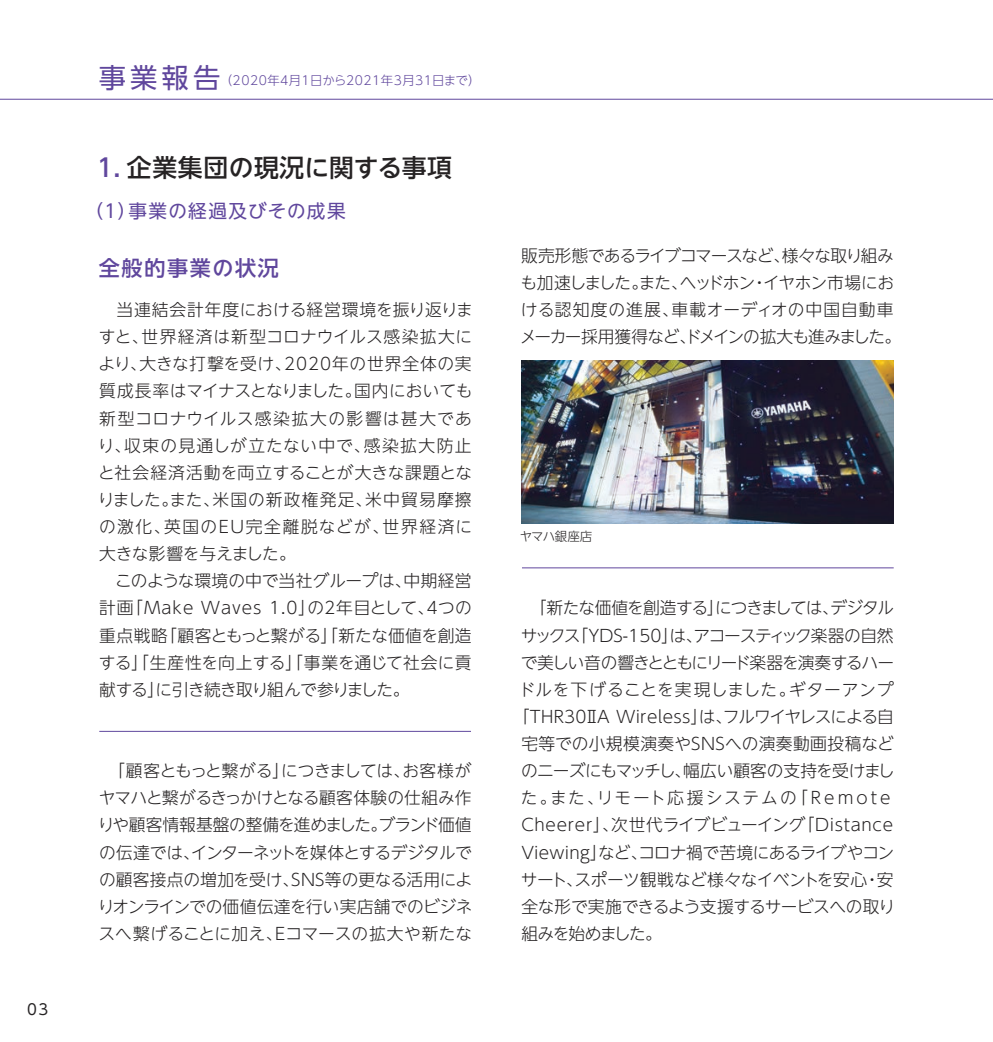
<style>
.page{position:relative;width:993px;height:1042px;background:#fff}
.page>*{position:absolute;margin:0;border:0;box-sizing:border-box;transform-origin:0 0}
.t1{font:500 24.85px "UD Shin Go NT Pro";letter-spacing:.02em;color:#262324}
.t2{font:500 21px "UD Shin Go NT Pro";letter-spacing:.08em;color:#60479d}
.t3{font:18.55px "UD Shin Go NT Pro";letter-spacing:.065em;color:#60479d}
.t4{font:300 16.8px/27.1px "UD Shin Go NT Pro";letter-spacing:.02em;color:#262324}
.t5{font:300 16.8px/27.1px "UD Shin Go NT Pro";letter-spacing:-.01em;color:#262324;text-align:center}
.t6{font:300 16.8px/27.1px "UD Shin Go NT Pro";letter-spacing:-.035em;color:#262324}
.t7{font:300 16.8px "UD Shin Go NT Pro";letter-spacing:-.03em;color:#262324}
.t8{font:300 16.8px "UD Shin Go NT Pro";letter-spacing:-.04em;color:#262324}
.t9{font:300 16.8px "UD Shin Go NT Pro";letter-spacing:.04em;color:#262324}
.t10{font:300 16.8px "UD Shin Go NT Pro";letter-spacing:-.075em;color:#262324}
.t11{font:300 16.8px "UD Shin Go NT Pro";letter-spacing:-.065em;color:#262324}
.t12{font:300 16.8px "UD Shin Go NT Pro";letter-spacing:-.07em;color:#262324}
.t13{font:300 16.8px "UD Shin Go NT Pro";letter-spacing:-.055em;color:#262324}
.t14{font:300 16.8px "UD Shin Go NT Pro";letter-spacing:.025em;color:#262324}
.t15{font:300 16.8px "UD Shin Go NT Pro";letter-spacing:.12em;color:#262324}
.t16{font:300 16.8px "UD Shin Go NT Pro";letter-spacing:.035em;color:#262324}
.t17{font:300 16.8px "UD Shin Go NT Pro";letter-spacing:-.09em;color:#262324}
.t18{font:14.88px "UD Shin Go NT Pro";color:#262324}
.t19{font:300 12.42px "UD Shin Go NT Pro";letter-spacing:.04em;color:#60479d}
.t20{font:300 12.42px "UD Shin Go NT Pro";letter-spacing:-.015em;color:#262324}
.s1{font-weight:400;font-size:27.3px}
.s2{color:#60479d}
</style>
<div class="page">
<img style="left:521px;top:360px;width:372px;height:164px">
<hr style="left:0;top:99px;width:992px;height:1px;background:#60479d">
<hr style="left:99px;top:731px;width:372px;height:1px;background:#60479d">
<hr style="left:522px;top:567px;width:371px;height:1px;background:#60479d">
<p class="t18" style="left:27px;top:997px;width:23px">03</p>
<p class="t19" style="left:99px;top:70px;width:383px"><span class="s1">事業報告</span>（2020年4月1日から2021年3月31日まで）</p>
<p class="t1" style="left:93px;top:148px;width:361px"><span class="s2">１．</span>企業集団の現況に関する事項</p>
<p class="t3" style="left:84px;top:196px;width:262px">（１）事業の経過及びその成果</p>
<p class="t2" style="left:99px;top:251px;width:181px">全般的事業の状況</p>
<p class="t4" style="left:98px;top:295px;width:376px;text-indent:19px">当連結会計年度における経営環境を振り返りますと、世界経済は新型コロナウイルス感染拡大により、大きな打撃を受け、2020年の世界全体の実質成長率はマイナスとなりました。国内においても新型コロナウイルス感染拡大の影響は甚大であり、収束の見通しが立たない中で、感染拡大防止と社会経済活動を両立することが大きな課題となりました。また、米国の新政権発足、米中貿易摩擦の激化、英国のEU完全離脱などが、世界経済に大きな影響を与えました。<br>　このような環境の中で当社グループは、中期経営計画「Make Waves 1.0」の２年目として、４つの重点戦略「顧客ともっと繋がる」「新たな価値を創造する」「生産性を向上する」「事業を通じて社会に貢献する」に引き続き取り組んで参りました。</p>
<p class="t5" style="left:98px;top:756px;width:376px">「顧客ともっと繋がる」につきましては、お客様がヤマハと繋がるきっかけとなる顧客体験の仕組み作りや顧客情報基盤の整備を進めました。ブランド価値の伝達では、インターネットを媒体とするデジタルでの顧客接点の増加を受け、SNS等の更なる活用によりオンラインでの価値伝達を行い実店舗でのビジネスへ繋げることに加え、Eコマースの拡大や新たな</p>
<p class="t6" style="left:519px;top:241px;width:383px">販売形態であるライブコマースなど、様々な取り組みも加速しました。また、ヘッドホン・イヤホン市場における認知度の進展、車載オーディオの中国自動車メーカー採用獲得など、ドメインの拡大も進みました。</p>
<p class="t20" style="left:519px;top:526px;width:74px">ヤマハ銀座店</p>
<p class="t11" style="left:521px;top:594px;width:374px">　「新たな価値を創造する」につきましては、デジタル</p>
<p class="t10" style="left:520px;top:621px;width:374px">サックス「YDS-150」は、アコースティック楽器の自然</p>
<p class="t12" style="left:520px;top:649px;width:375px">で美しい音の響きとともにリード楽器を演奏するハー</p>
<p class="t16" style="left:518px;top:676px;width:376px">ドルを下げることを実現しました。ギターアンプ</p>
<p class="t8" style="left:512px;top:703px;width:382px">「THR30ⅡA Wireless」は、フルワイヤレスによる自</p>
<p class="t14" style="left:521px;top:730px;width:374px">宅等での小規模演奏やSNSへの演奏動画投稿など</p>
<p class="t13" style="left:521px;top:757px;width:375px">のニーズにもマッチし、幅広い顧客の支持を受けまし</p>
<p class="t15" style="left:520px;top:784px;width:371px">た。また、リモート応援システムの「Remote</p>
<p class="t9" style="left:521px;top:811px;width:373px">Cheerer」、次世代ライブビューイング「Distance</p>
<p class="t5" style="left:521px;top:838px;width:374px">Viewing」など、コロナ禍で苦境にあるライブやコン</p>
<p class="t7" style="left:520px;top:866px;width:374px">サート、スポーツ観戦など様々なイベントを安心・安</p>
<p class="t7" style="left:521px;top:893px;width:375px">全な形で実施できるよう支援するサービスへの取り</p>
<p class="t17" style="left:521px;top:920px;width:142px">組みを始めました。</p>
</div>
